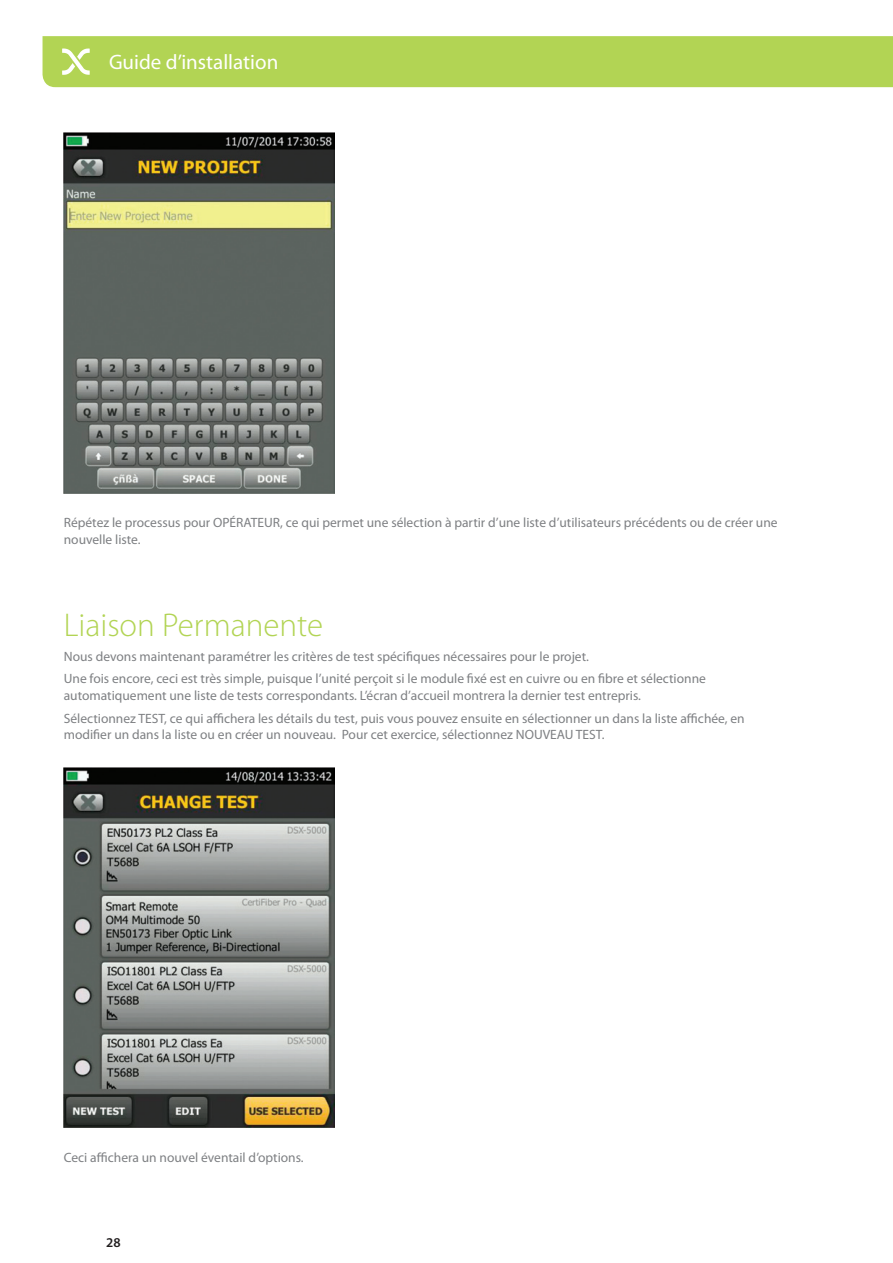
<style>
.page{position:relative;width:893px;height:1263px;background:#fff}
.page>*{position:absolute;margin:0;border:0;box-sizing:border-box;transform-origin:0 0}
.t1{font:300 33px "Myriad Pro";color:#b2d454}
.t2{font:21px "Myriad Pro";color:#fff}
.t3{font:13.5px/23px "Myriad Pro";color:#7e8083}
.t4{font:600 13.5px "Myriad Pro";color:#231f20}
</style>
<div class="page">
<div style="left:43px;top:36px;width:850px;height:51px;background:#b2d454"></div>
<img style="left:64px;top:133px;width:270px;height:360px">
<img style="left:64px;top:767px;width:270px;height:361px">
<h2 class="t2" style="left:109px;top:50px;width:171px">Guide d’installation</h2>
<p class="t3" style="left:64px;top:515px;width:715px;line-height:16.5px">Répétez le processus pour OPÉRATEUR, ce qui permet une sélection à partir d’une liste d’utilisateurs précédents ou de créer une nouvelle liste.</p>
<h1 class="t1" style="left:64px;top:606px;width:261px">Liaison Permanente</h1>
<p class="t3" style="left:64px;top:645px;width:644px">Nous devons maintenant paramétrer les critères de test spécifiques nécessaires pour le projet.<br>Une fois encore, ceci est très simple, puisque l’unité perçoit si le module fixé est en cuivre ou en fibre et sélectionne</p>
<p class="t3" style="left:64px;top:684px;width:682px">automatiquement une liste de tests correspondants. L’écran d’accueil montrera la dernier test entrepris.<br>Sélectionnez TEST, ce qui affichera les détails du test, puis vous pouvez ensuite en sélectionner un dans la liste affichée, en</p>
<p class="t3" style="left:64px;top:724px;width:542px">modifier un dans la liste ou en créer un nouveau. Pour cet exercice, sélectionnez NOUVEAU TEST.</p>
<p class="t3" style="left:64px;top:1146px;width:241px">Ceci affichera un nouvel éventail d’options.</p>
<p class="t4" style="left:106px;top:1235px;width:16px">28</p>
</div>
